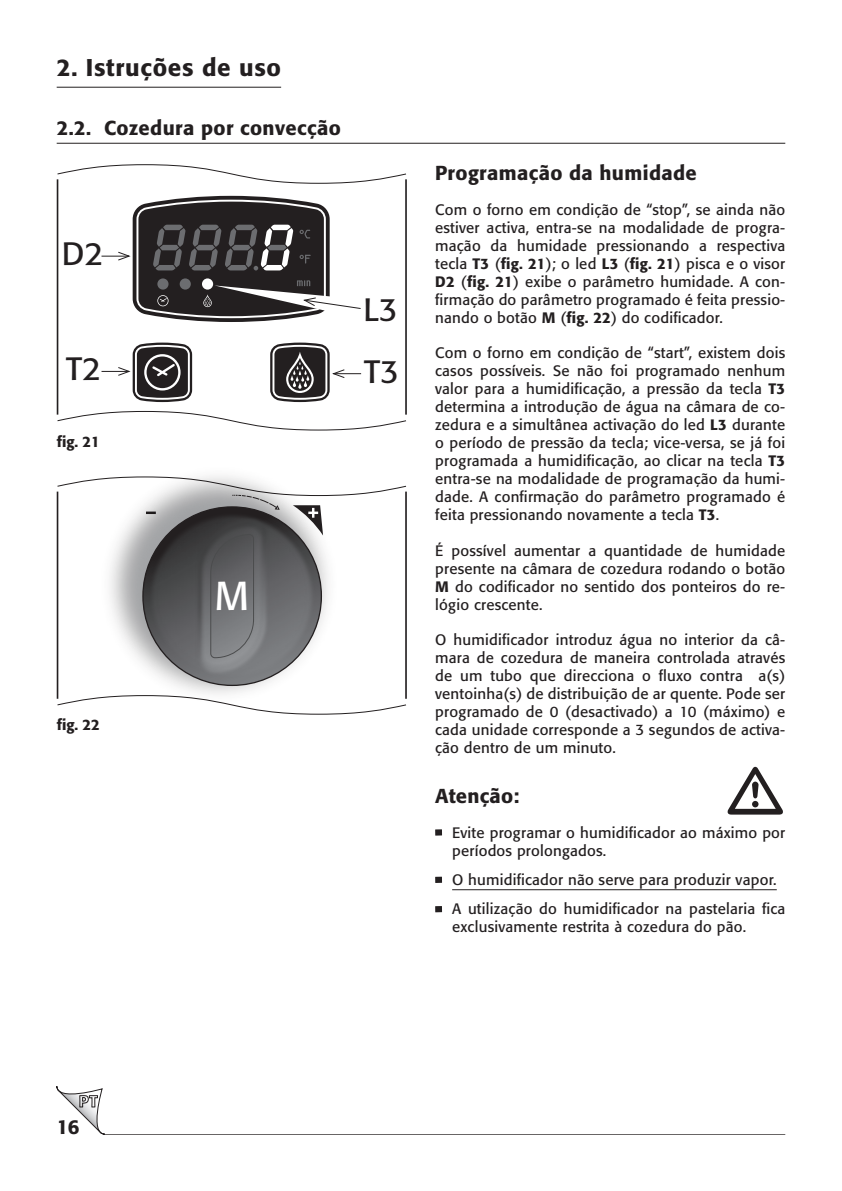
<style>
.page{position:relative;width:842px;height:1191px;background:#fff}
.page>*{position:absolute;margin:0;border:0;box-sizing:border-box;transform-origin:0 0}
.t1{font:40px "Formata";color:#fff}
.t2{font:32px "Formata";color:#231f20}
.t3{font:500 24px "Formata";letter-spacing:.03em;color:#231f20}
.t4{font:500 20px "Formata";letter-spacing:.02em;color:#231f20}
.t5{font:15px/18px "Formata";letter-spacing:.015em;color:#231f20;text-align:justify}
.t6{font:500 15px "Formata";color:#231f20}
.s1{font-weight:500}
</style>
<div class="page">
<svg style="left:57px;top:1086px;width:728px;height:49px"></svg>
<svg style="left:57px;top:476px;width:350px;height:238px"></svg>
<svg style="left:57px;top:164px;width:350px;height:266px"></svg>
<hr style="left:57px;top:87px;width:224px;height:1px;background:#231f20">
<hr style="left:57px;top:143px;width:728px;height:1px;background:#231f20">
<hr style="left:452px;top:889px;width:325px;height:1px;background:#231f20">
<svg style="left:435px;top:829px;width:7px;height:6px"></svg>
<svg style="left:435px;top:876px;width:7px;height:7px"></svg>
<svg style="left:435px;top:906px;width:7px;height:6px"></svg>
<h3 class="t3" style="left:57px;top:53px;width:226px">2. Istruções de uso</h3>
<h3 class="t4" style="left:57px;top:115px;width:286px">2.2. Cozedura por convecção</h3>
<h2 class="t2" style="left:62px;top:234px;width:43px">D2</h2>
<h2 class="t2" style="left:363px;top:290px;width:35px">L3</h2>
<h2 class="t2" style="left:66px;top:350px;width:36px">T2</h2>
<h2 class="t2" style="left:364px;top:352px;width:36px">T3</h2>
<p class="t6" style="left:57px;top:433px;width:45px">fig. 21</p>
<p class="t6" style="left:57px;top:715px;width:45px">fig. 22</p>
<h1 class="t1" style="left:215px;top:572px;width:36px">M</h1>
<h3 class="t4" style="left:435px;top:161px;width:263px">Programação da humidade</h3>
<p class="t5" style="left:435px;top:201px;width:352px">Com o forno em condição de “stop”, se ainda não estiver activa, entra-se na modalidade de progra&shy;mação da humidade pressionando a respectiva tecla <span class="s1">T3</span> (<span class="s1">fig. 21</span>); o led <span class="s1">L3</span> (<span class="s1">fig. 21</span>) pisca e o visor <span class="s1">D2</span> (<span class="s1">fig. 21</span>) exibe o parâmetro humidade. A con&shy;firmação do parâmetro programado é feita pressio&shy;nando o botão <span class="s1">M</span> (<span class="s1">fig. 22</span>) do codificador.</p>
<p class="t5" style="left:435px;top:344px;width:352px">Com o forno em condição de “start”, existem dois casos possíveis. Se não foi programado nenhum valor para a humidificação, a pressão da tecla <span class="s1">T3 </span>determina a introdução de água na câmara de co&shy;zedura e a simultânea activação do led <span class="s1">L3</span> durante o período de pressão da tecla; vice-versa, se já foi programada a humidificação, ao clicar na tecla <span class="s1">T3 </span>entra-se na modalidade de programação da humi&shy;dade. A confirmação do parâmetro programado é feita pressionando novamente a tecla <span class="s1">T3</span>.</p>
<p class="t5" style="left:435px;top:541px;width:352px">É possível aumentar a quantidade de humidade presente na câmara de cozedura rodando o botão <span class="s1">M</span> do codificador no sentido dos ponteiros do re&shy;lógio crescente.</p>
<p class="t5" style="left:435px;top:630px;width:352px">O humidificador introduz água no interior da câ&shy;mara de cozedura de maneira controlada através de um tubo que direcciona o fluxo contra a(s) ventoinha(s) de distribuição de ar quente. Pode ser programado de 0 (desactivado) a 10 (máximo) e cada unidade corresponde a 3 segundos de activa&shy;ção dentro de um minuto.</p>
<h3 class="t4" style="left:435px;top:783px;width:86px">Atenção:</h3>
<p class="t5" style="left:452px;top:823px;width:335px">Evite programar o humidificador ao máximo por períodos prolongados.</p>
<p class="t5" style="left:452px;top:865px;width:335px;line-height:29.4px">O humidificador não serve para produzir vapor.<br>A utilização do humidificador na pastelaria fica</p>
<p class="t5" style="left:452px;top:918px;width:295px">exclusivamente restrita à cozedura do pão.</p>
<h3 class="t4" style="left:57px;top:1115px;width:24px">16</h3>
</div>
